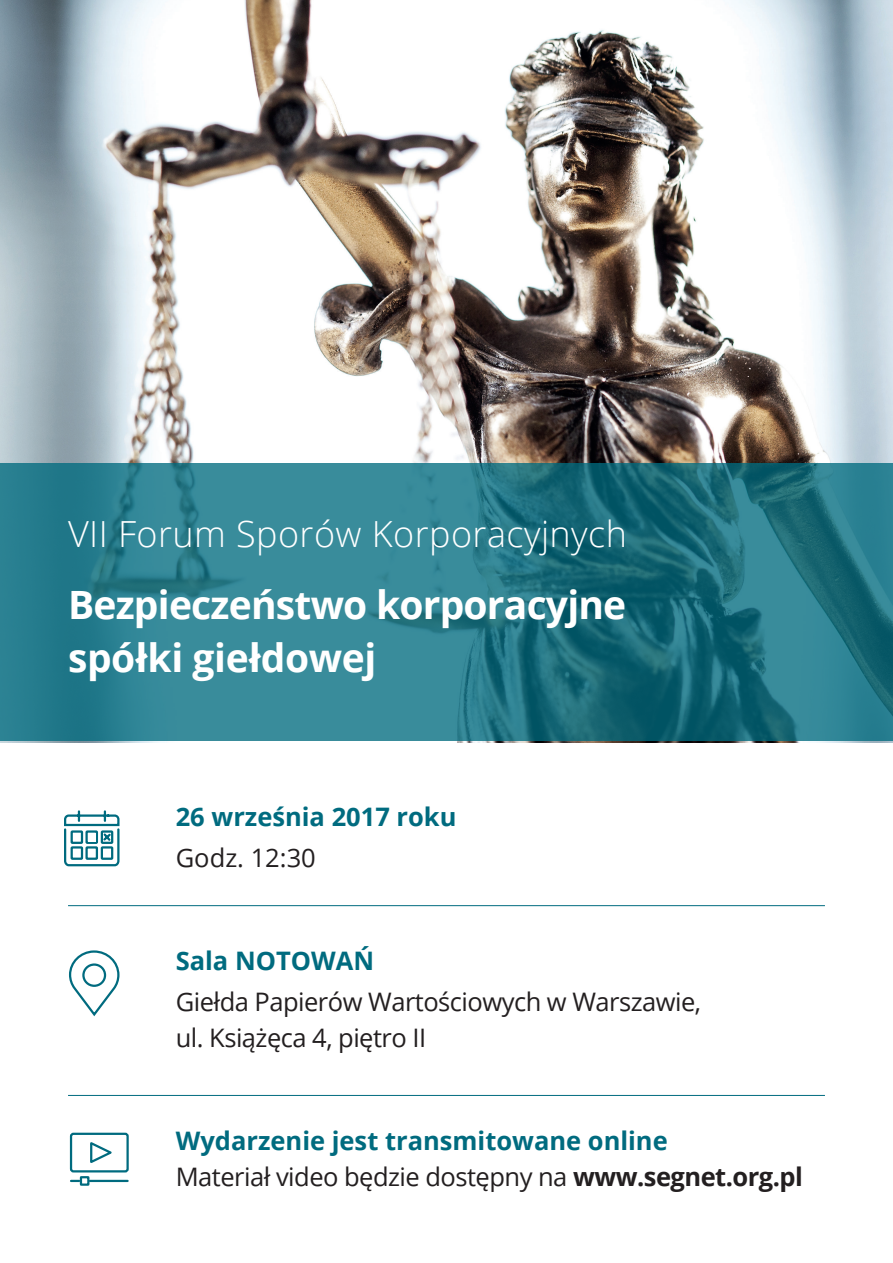
<style>
.page{position:relative;width:893px;height:1263px;background:#fff}
.page>*{position:absolute;margin:0;border:0;box-sizing:border-box;transform-origin:0 0}
.t1{font:700 39px/52.5px "Open Sans";letter-spacing:-.02em;color:#fff}
.t2{font:300 36px "Open Sans";letter-spacing:.01em;color:#fff}
.t3{font:700 25.5px/36px "Open Sans";color:#006b7f}
.t4{font:25.5px/36px "Open Sans";letter-spacing:-.02em;color:#231f20}
.s1{font-weight:400;color:#231f20}
.s2{color:#231f20}
</style>
<div class="page">
<svg style="left:69px;top:950px;width:51px;height:67px"></svg>
<img style="left:0;top:0;width:893px;height:742px">
<svg style="left:0;top:463px;width:893px;height:278px;background:#287a8a"></svg>
<hr style="left:68px;top:905px;width:757px;height:1px;background:#006b7f">
<hr style="left:68px;top:1095px;width:757px;height:1px;background:#006b7f">
<svg style="left:69px;top:1132px;width:60px;height:54px"></svg>
<svg style="left:64px;top:810px;width:56px;height:57px"></svg>
<div style="left:88px;top:833px;width:8px;height:8px;background:#fff"></div>
<h2 class="t2" style="left:68px;top:509px;width:560px">VII Forum Sporów Korporacyjnych</h2>
<h1 class="t1" style="left:68px;top:578px;width:560px">Bezpieczeństwo korporacyjne spółki giełdowej</h1>
<p class="t3" style="left:176px;top:798px;width:282px">26 września 2017 roku</p>
<p class="t4" style="left:176px;top:839px;width:142px">Godz. 12:30</p>
<p class="t3" style="left:176px;top:942px;width:200px">Sala NOTOWAŃ</p>
<p class="t4" style="left:176px;top:983px;width:527px">Giełda Papierów Wartościowych w Warszawie, ul. Książęca 4, piętro II</p>
<p class="t3" style="left:176px;top:1122px;width:629px">Wydarzenie jest transmitowane online<br><span class="s1">Materiał video będzie dostępny na</span> <span class="s2">www.segnet.org.pl</span></p>
</div>
